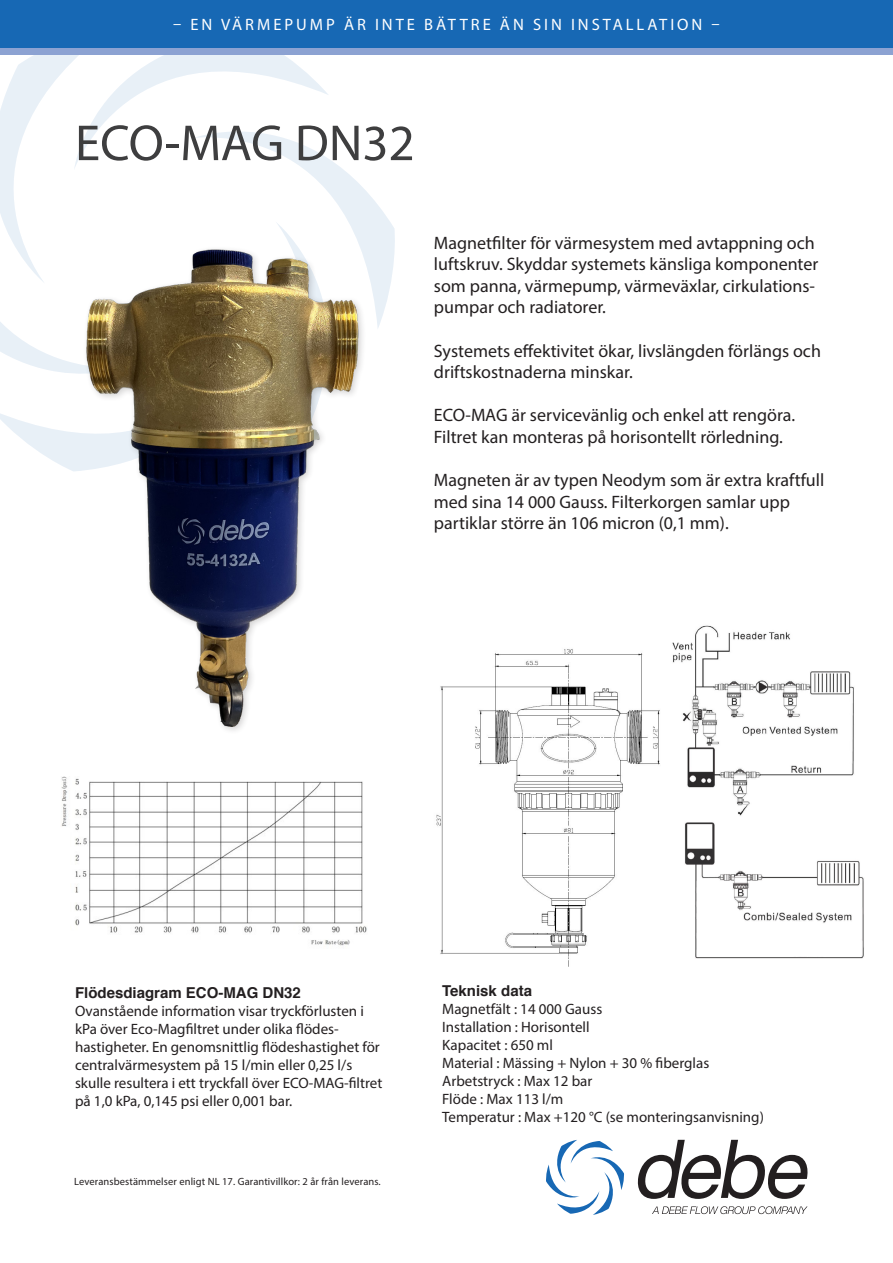
<style>
.page{position:relative;width:893px;height:1263px;background:#fff}
.page>*{position:absolute;margin:0;border:0;box-sizing:border-box;transform-origin:0 0}
.t1{font:51px "Myriad Pro";color:#3e3e3f}
.t2{font:18px "Myriad Pro";color:#231f20}
.t3{font:16.5px "Myriad Pro";letter-spacing:.18em;color:#fff}
.t4{font:15px/18px "Myriad Pro";color:#231f20}
.t5{font:10.5px "Myriad Pro";letter-spacing:.01em;color:#231f20}
.s1{font-family:"Helvetica";font-weight:700}
</style>
<div class="page">
<svg style="left:0;top:54px;width:399px;height:417px"></svg>
<div style="left:0;top:0;width:893px;height:54px;background:#8ca2d2"></div>
<svg style="left:637px;top:1140px;width:171px;height:59px"></svg>
<svg style="left:546px;top:1139px;width:78px;height:76px"></svg>
<svg style="left:652px;top:1206px;width:155px;height:8px"></svg>
<div style="left:0;top:0;width:893px;height:48px;background:#1768b4"></div>
<img style="left:75px;top:235px;width:296px;height:491px">
<img style="left:672px;top:625px;width:182px;height:191px">
<img style="left:685px;top:822px;width:179px;height:137px">
<img style="left:61px;top:776px;width:306px;height:170px">
<img style="left:436px;top:649px;width:224px;height:318px">
<p class="t3" style="left:173px;top:14px;width:548px">– EN VÄRMEPUMP ÄR INTE BÄTTRE ÄN SIN INSTALLATION –</p>
<p class="t1" style="left:75px;top:112px;width:341px">ECO-MAG DN32</p>
<p class="t2" style="left:434px;top:231px;width:382px">Magnetfilter för värmesystem med avtappning och</p>
<p class="t2" style="left:434px;top:253px;width:386px">luftskruv. Skyddar systemets känsliga komponenter</p>
<p class="t2" style="left:434px;top:275px;width:383px">som panna, värmepump, värmeväxlar, cirkulations-</p>
<p class="t2" style="left:434px;top:296px;width:174px">pumpar och radiatorer.</p>
<p class="t2" style="left:434px;top:339px;width:389px">Systemets effektivitet ökar, livslängden förlängs och</p>
<p class="t2" style="left:434px;top:361px;width:200px">driftskostnaderna minskar.</p>
<p class="t2" style="left:434px;top:404px;width:363px">ECO-MAG är servicevänlig och enkel att rengöra.</p>
<p class="t2" style="left:434px;top:426px;width:351px">Filtret kan monteras på horisontellt rörledning.</p>
<p class="t2" style="left:434px;top:469px;width:392px">Magneten är av typen Neodym som är extra kraftfull</p>
<p class="t2" style="left:434px;top:491px;width:357px">med sina 14 000 Gauss. Filterkorgen samlar upp</p>
<p class="t2" style="left:434px;top:512px;width:296px">partiklar större än 106 micron (0,1 mm).</p>
<p class="t4" style="left:75px;top:983px;width:290px"><span class="s1">Flödesdiagram ECO-MAG DN32<br></span>Ovanstående information visar tryckförlusten i</p>
<p class="t4" style="left:75px;top:1019px;width:265px">kPa över Eco-Magfiltret under olika flödes-</p>
<p class="t4" style="left:75px;top:1037px;width:306px">hastigheter. En genomsnittlig flödeshastighet för</p>
<p class="t4" style="left:75px;top:1055px;width:279px">centralvärmesystem på 15 l/min eller 0,25 l/s</p>
<p class="t4" style="left:75px;top:1073px;width:309px">skulle resultera i ett tryckfall över ECO-MAG-filtret</p>
<p class="t4" style="left:75px;top:1091px;width:219px">på 1,0 kPa, 0,145 psi eller 0,001 bar.</p>
<p class="t5" style="left:74px;top:1175px;width:308px">Leveransbestämmelser enligt NL 17. Garantivillkor: 2 år från leverans.</p>
<p class="t4" style="left:442px;top:981px;width:162px"><span class="s1">Teknisk data<br></span>Magnetfält : 14 000 Gauss</p>
<p class="t4" style="left:442px;top:1017px;width:149px">Installation : Horisontell</p>
<p class="t4" style="left:442px;top:1035px;width:112px">Kapacitet : 650 ml</p>
<p class="t4" style="left:442px;top:1053px;width:269px">Material : Mässing + Nylon + 30 % fiberglas</p>
<p class="t4" style="left:442px;top:1071px;width:152px">Arbetstryck : Max 12 bar</p>
<p class="t4" style="left:442px;top:1089px;width:123px">Flöde : Max 113 l/m</p>
<p class="t4" style="left:442px;top:1107px;width:323px">Temperatur : Max +120 °C (se monteringsanvisning)</p>
</div>
